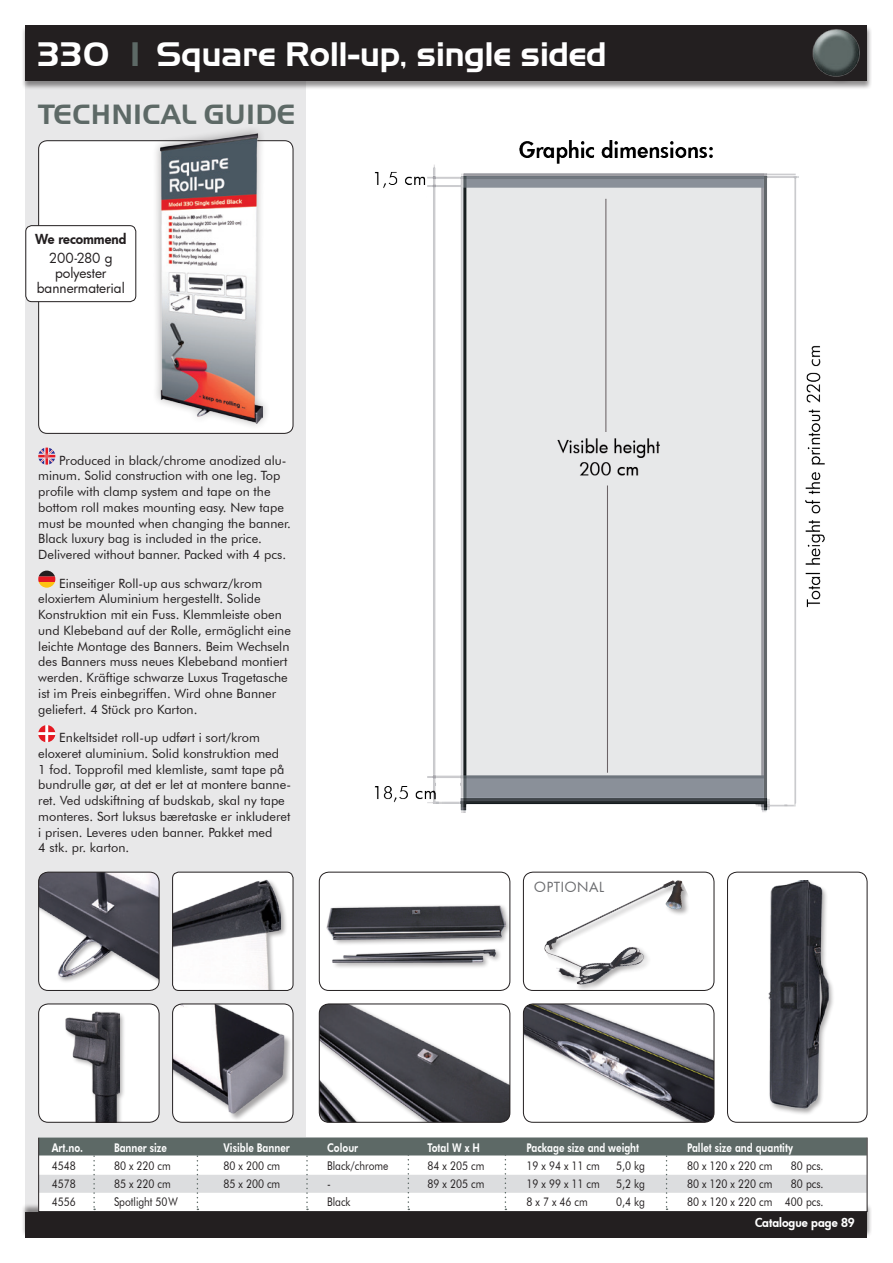
<style>
.page{position:relative;width:893px;height:1263px;background:#fff}
.page>*{position:absolute;margin:0;border:0;box-sizing:border-box;transform-origin:0 0}
.t1{font:33px "Aero Regular SWFTE";color:#fff}
.t2{font:27px "Aero Regular SWFTE";letter-spacing:.03em;color:#5d6966}
.t3{font:13.65px "Futura";letter-spacing:.05em;color:#6c6d70}
.t4{font:13.5px/15px "Futura";letter-spacing:-.005em;color:#231f20;text-align:center}
.t5{font:800 13.5px "Futura";color:#231f20}
.t6{font:12.75px/15.8px "Futura BT";color:#231f20}
.t7{font:12px "Futura BT";color:#231f20;scale:.85 1}
.t8{font:800 12px "Futura BT";color:#fff;scale:.8 1}
.t9{font:800 12px "Futura";color:#fff}
.s1{color:#5d6966}
</style>
<div class="page">
<div style="left:26px;top:26px;width:280px;height:1211px;background:#e8e8e9"></div>
<div style="left:26px;top:1212px;width:841px;height:25px;background:#231f20"></div>
<div style="left:21px;top:25px;width:851px;height:65px;background:#231f20;opacity:.5"></div>
<div style="left:26px;top:26px;width:841px;height:55px;background:#231f20"></div>
<div style="left:813px;top:29px;width:55px;height:55px;background:#231f20;opacity:.4"></div>
<img style="left:812px;top:29px;width:53px;height:52px">
<div style="left:39px;top:141px;width:254px;height:292px;background:#fff;border-radius:9px"></div>
<div style="left:38px;top:140px;width:255px;height:294px;border:1px solid #231f20;border-radius:9px"></div>
<svg style="left:38px;top:448px;width:17px;height:17px"></svg>
<svg style="left:38px;top:571px;width:17px;height:17px"></svg>
<svg style="left:38px;top:725px;width:17px;height:17px"></svg>
<div style="left:26px;top:226px;width:110px;height:76px;background:#fff;border-radius:6px"></div>
<div style="left:26px;top:225px;width:110px;height:77px;border:1px solid #231f20;border-radius:6px"></div>
<div style="left:152px;top:126px;width:119px;height:305px;background:#231f20;opacity:.4"></div>
<img style="left:161px;top:134px;width:101px;height:289px">
<img style="left:319px;top:1005px;width:191px;height:116px">
<div style="left:319px;top:1003px;width:191px;height:120px;border:1px solid #231f20;border-radius:10px"></div>
<div style="left:523px;top:872px;width:191px;height:119px;border:1px solid #231f20;border-radius:10px"></div>
<img style="left:523px;top:1005px;width:191px;height:116px">
<div style="left:523px;top:1003px;width:191px;height:120px;border:1px solid #231f20;border-radius:10px"></div>
<div style="left:173px;top:1004px;width:119px;height:118px;background:#231f20;opacity:.4"></div>
<img style="left:173px;top:1004px;width:111px;height:109px">
<div style="left:172px;top:1003px;width:121px;height:120px;border:1px solid #231f20;border-radius:10px"></div>
<div style="left:326px;top:904px;width:184px;height:65px;background:#231f20;opacity:.4"></div>
<img style="left:327px;top:905px;width:178px;height:58px">
<div style="left:319px;top:872px;width:191px;height:119px;border:1px solid #231f20;border-radius:10px"></div>
<div style="left:173px;top:872px;width:120px;height:118px;background:#fff;border-radius:6px"></div>
<div style="left:173px;top:878px;width:115px;height:112px;background:#231f20;opacity:.4"></div>
<img style="left:173px;top:880px;width:108px;height:110px">
<div style="left:172px;top:872px;width:121px;height:119px;border:1px solid #231f20;border-radius:6px"></div>
<img style="left:40px;top:872px;width:119px;height:118px">
<div style="left:38px;top:872px;width:121px;height:119px;border:1px solid #231f20;border-radius:10px"></div>
<div style="left:39px;top:1004px;width:120px;height:118px;background:#fff;border-radius:10px"></div>
<div style="left:65px;top:1011px;width:61px;height:111px;background:#231f20;opacity:.4"></div>
<img style="left:66px;top:1012px;width:53px;height:109px">
<div style="left:38px;top:1003px;width:121px;height:120px;border:1px solid #231f20;border-radius:10px"></div>
<div style="left:768px;top:880px;width:67px;height:236px;background:#231f20;opacity:.4"></div>
<img style="left:768px;top:880px;width:60px;height:229px">
<div style="left:727px;top:872px;width:140px;height:251px;border:1px solid #231f20;border-radius:10px"></div>
<div style="left:543px;top:878px;width:148px;height:114px;background:#231f20;opacity:.4"></div>
<img style="left:544px;top:880px;width:141px;height:105px">
<img style="left:374px;top:140px;width:450px;height:672px">
<div style="left:39px;top:1137px;width:828px;height:74px;background:#fff"></div>
<div style="left:39px;top:1137px;width:828px;height:18px;background:#5d6966"></div>
<div style="left:39px;top:1175px;width:828px;height:18px;background:#dcdddf"></div>
<div style="left:38px;top:1137px;width:829px;height:75px;border:1px solid #231f20"></div>
<svg style="left:505px;top:1155px;width:1px;height:55px"></svg>
<svg style="left:408px;top:1155px;width:1px;height:55px"></svg>
<svg style="left:306px;top:1155px;width:2px;height:55px"></svg>
<svg style="left:197px;top:1155px;width:1px;height:55px"></svg>
<svg style="left:93px;top:1155px;width:2px;height:55px"></svg>
<svg style="left:666px;top:1155px;width:1px;height:55px"></svg>
<p class="t1" style="left:38px;top:34px;width:570px">330 <span class="s1">I</span> Square Roll-up, single sided</p>
<h2 class="t2" style="left:38px;top:98px;width:259px">TECHNICAL GUIDE</h2>
<p class="t5" style="left:35px;top:230px;width:93px">We recommend</p>
<p class="t4" style="left:37px;top:250px;width:89px">200-280 g polyester bannermaterial</p>
<p class="t6" style="left:38px;top:452px;width:254px;text-indent:21px">Produced in black/chrome anodized alu&shy;minum. Solid construction with one leg. Top profile with clamp system and tape on the bottom roll makes mounting easy. New tape must be mounted when changing the banner.<br>Black luxury bag is included in the price.<br>Delivered without banner. Packed with 4 pcs.</p>
<p class="t6" style="left:38px;top:575px;width:254px;text-indent:21px">Einseitiger Roll-up aus schwarz/krom eloxiertem Aluminium hergestellt. Solide Konstruktion mit ein Fuss. Klemmleiste oben und Klebeband auf der Rolle, ermöglicht eine leichte Montage des Banners. Beim Wechseln des Banners muss neues Klebeband montiert werden. Kräftige schwarze Luxus Tragetasche ist im Preis einbegriffen. Wird ohne Banner geliefert. 4 Stück pro Karton.</p>
<p class="t6" style="left:38px;top:730px;width:254px;text-indent:21px">Enkeltsidet roll-up udført i sort/krom eloxeret aluminium. Solid konstruktion med<br>1 fod. Topprofil med klemliste, samt tape på bundrulle gør, at det er let at montere banne&shy;ret. Ved udskiftning af budskab, skal ny tape monteres. Sort luksus bæretaske er inkluderet i prisen. Leveres uden banner. Pakket med<br>4 stk. pr. karton.</p>
<p class="t3" style="left:534px;top:878px;width:72px">OPTIONAL</p>
<p class="t8" style="left:52px;top:1140px;width:41px">Art.no.</p>
<p class="t8" style="left:114px;top:1140px;width:68px">Banner size</p>
<p class="t8" style="left:224px;top:1140px;width:84px">Visible Banner</p>
<p class="t8" style="left:327px;top:1140px;width:40px">Colour</p>
<p class="t8" style="left:428px;top:1140px;width:67px">Total W x H</p>
<p class="t8" style="left:527px;top:1140px;width:142px">Package size and weight</p>
<p class="t8" style="left:687px;top:1140px;width:134px">Pallet size and quantity</p>
<p class="t7" style="left:52px;top:1158px;width:30px">4548</p>
<p class="t7" style="left:114px;top:1158px;width:68px">80 x 220 cm</p>
<p class="t7" style="left:224px;top:1158px;width:68px">80 x 200 cm</p>
<p class="t7" style="left:327px;top:1158px;width:74px">Black/chrome</p>
<p class="t7" style="left:428px;top:1158px;width:68px">84 x 205 cm</p>
<p class="t7" style="left:527px;top:1158px;width:88px">19 x 94 x 11 cm</p>
<p class="t7" style="left:616px;top:1158px;width:36px">5,0 kg</p>
<p class="t7" style="left:687px;top:1158px;width:102px">80 x 120 x 220 cm</p>
<p class="t7" style="left:791px;top:1158px;width:40px">80 pcs.</p>
<p class="t7" style="left:52px;top:1176px;width:30px">4578</p>
<p class="t7" style="left:114px;top:1176px;width:68px">85 x 220 cm</p>
<p class="t7" style="left:224px;top:1176px;width:68px">85 x 200 cm</p>
<p class="t7" style="left:327px;top:1176px;width:6px">-</p>
<p class="t7" style="left:428px;top:1176px;width:68px">89 x 205 cm</p>
<p class="t7" style="left:527px;top:1176px;width:88px">19 x 99 x 11 cm</p>
<p class="t7" style="left:616px;top:1176px;width:36px">5,2 kg</p>
<p class="t7" style="left:687px;top:1176px;width:102px">80 x 120 x 220 cm</p>
<p class="t7" style="left:791px;top:1176px;width:40px">80 pcs.</p>
<p class="t7" style="left:52px;top:1194px;width:30px">4556</p>
<p class="t7" style="left:114px;top:1194px;width:76px">Spotlight 50W</p>
<p class="t7" style="left:327px;top:1194px;width:29px">Black</p>
<p class="t7" style="left:527px;top:1194px;width:73px">8 x 7 x 46 cm</p>
<p class="t7" style="left:616px;top:1194px;width:36px">0,4 kg</p>
<p class="t7" style="left:687px;top:1194px;width:162px">80 x 120 x 220 cm 400 pcs.</p>
<p class="t9" style="left:755px;top:1215px;width:101px">Catalogue page 89</p>
</div>
